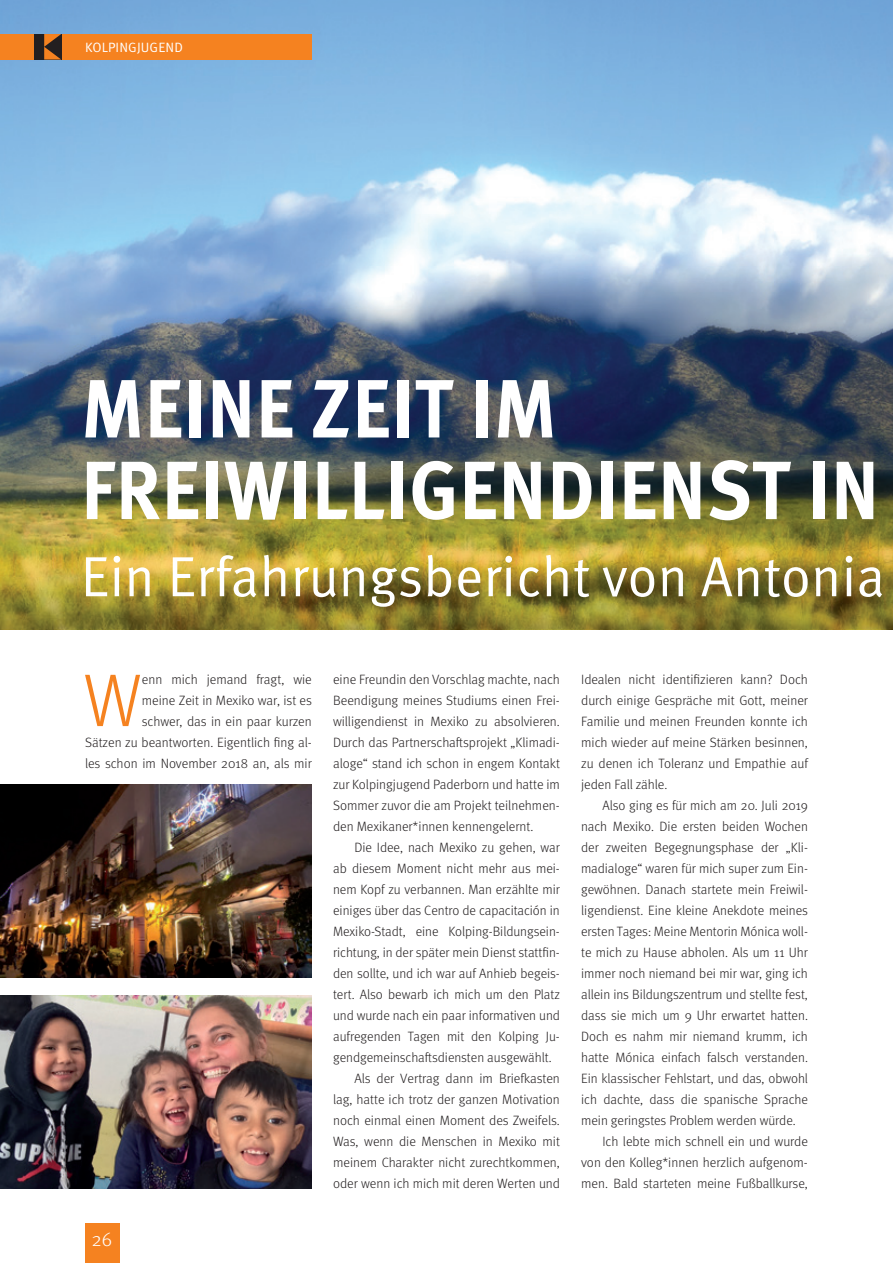
<style>
.page{position:relative;width:893px;height:1263px;background:#fff}
.page>*{position:absolute;margin:0;border:0;box-sizing:border-box;transform-origin:0 0}
.t1{font:700 82.5px/81.6px "Meta OT";letter-spacing:.01em;color:#fff;scale:.92 1}
.t2{font:300 74.7px "Meta OT";color:#f58220}
.t3{font:56.7px "Meta OT Norm";color:#fff}
.t4{font:300 19.5px "Meta OT";color:#fff}
.t5{font:300 13.5px/21px "Meta OT";color:#231f20;text-align:justify}
.t6{font:13.5px "Meta OT Norm";letter-spacing:.01em;color:#fff}
</style>
<div class="page">
<img style="left:0;top:0;width:893px;height:629px">
<div style="left:0;top:34px;width:312px;height:26px;background:#f58220"></div>
<div style="left:34px;top:34px;width:27px;height:26px;background:#231f20"></div>
<svg style="left:44px;top:34px;width:17px;height:26px"></svg>
<div style="left:85px;top:1223px;width:34px;height:40px;background:#f58220"></div>
<img style="left:0;top:784px;width:312px;height:193px">
<img style="left:0;top:996px;width:312px;height:192px">
<p class="t6" style="left:85px;top:39px;width:99px">KOLPINGJUGEND</p>
<h1 class="t1" style="left:81px;top:369px;width:869px">MEINE ZEIT IM<br>FREIWILLIGENDIENST IN</h1>
<h3 class="t3" style="left:81px;top:542px;width:806px">Ein Erfahrungsbericht von Antonia</h3>
<p class="t5" style="left:85px;top:669px;width:228px;text-align:right">enn mich jemand fragt, wie<br>meine Zeit in Mexiko war, ist es<br>schwer, das in ein paar kurzen<br>Sätzen zu beantworten. Eigentlich fing al&shy;les schon im November 2018 an, als mir</p>
<p class="t5" style="left:333px;top:669px;width:228px">eine Freundin den Vorschlag machte, nach Beendigung meines Studiums einen Frei&shy;willigendienst in Mexiko zu absolvieren.<br>Durch das Partnerschaftsprojekt „Klimadi&shy;aloge“ stand ich schon in engem Kontakt zur Kolpingjugend Paderborn und hatte im Sommer zuvor die am Projekt teilnehmen&shy;den Mexikaner*innen kennengelernt.</p>
<p class="t5" style="left:354px;top:837px;width:207px">Die Idee, nach Mexiko zu gehen, war</p>
<p class="t5" style="left:333px;top:858px;width:228px">ab diesem Moment nicht mehr aus mei-</p>
<p class="t5" style="left:333px;top:879px;width:228px">nem Kopf zu verbannen. Man erzählte mir</p>
<p class="t5" style="left:333px;top:900px;width:228px">einiges über das Centro de capacitación in</p>
<p class="t5" style="left:333px;top:921px;width:228px">Mexiko-Stadt, eine Kolping-Bildungsein-</p>
<p class="t5" style="left:333px;top:942px;width:228px">richtung, in der später mein Dienst stattfin-</p>
<p class="t5" style="left:333px;top:963px;width:228px">den sollte, und ich war auf Anhieb begeis-</p>
<p class="t5" style="left:333px;top:984px;width:228px">tert. Also bewarb ich mich um den Platz</p>
<p class="t5" style="left:333px;top:1005px;width:228px">und wurde nach ein paar informativen und</p>
<p class="t5" style="left:333px;top:1026px;width:228px">aufregenden Tagen mit den Kolping Ju-</p>
<p class="t5" style="left:333px;top:1047px;width:220px">gendgemeinschaftsdiensten ausgewählt.</p>
<p class="t5" style="left:354px;top:1068px;width:207px">Als der Vertrag dann im Briefkasten</p>
<p class="t5" style="left:333px;top:1089px;width:228px">lag, hatte ich trotz der ganzen Motivation</p>
<p class="t5" style="left:333px;top:1110px;width:228px">noch einmal einen Moment des Zweifels.</p>
<p class="t5" style="left:333px;top:1131px;width:228px">Was, wenn die Menschen in Mexiko mit</p>
<p class="t5" style="left:333px;top:1152px;width:228px">meinem Charakter nicht zurechtkommen,</p>
<p class="t5" style="left:333px;top:1173px;width:228px">oder wenn ich mich mit deren Werten und</p>
<h2 class="t2" style="left:83px;top:657px;width:60px">W</h2>
<h3 class="t4" style="left:92px;top:1227px;width:22px">26</h3>
<p class="t5" style="left:581px;top:669px;width:228px">Idealen nicht identifizieren kann? Doch durch einige Gespräche mit Gott, meiner Familie und meinen Freunden konnte ich mich wieder auf meine Stärken besinnen, zu denen ich Toleranz und Empathie auf jeden Fall zähle.</p>
<p class="t5" style="left:602px;top:795px;width:207px">Also ging es für mich am 20. Juli 2019</p>
<p class="t5" style="left:581px;top:816px;width:228px">nach Mexiko. Die ersten beiden Wochen</p>
<p class="t5" style="left:581px;top:837px;width:228px">der zweiten Begegnungsphase der „Kli-</p>
<p class="t5" style="left:581px;top:858px;width:228px">madialoge“ waren für mich super zum Ein-</p>
<p class="t5" style="left:581px;top:879px;width:228px">gewöhnen. Danach startete mein Freiwil-</p>
<p class="t5" style="left:581px;top:900px;width:228px">ligendienst. Eine kleine Anekdote meines</p>
<p class="t5" style="left:581px;top:921px;width:228px">ersten Tages: Meine Mentorin Mónica woll-</p>
<p class="t5" style="left:581px;top:942px;width:228px">te mich zu Hause abholen. Als um 11 Uhr</p>
<p class="t5" style="left:581px;top:963px;width:228px">immer noch niemand bei mir war, ging ich</p>
<p class="t5" style="left:581px;top:984px;width:228px">allein ins Bildungszentrum und stellte fest,</p>
<p class="t5" style="left:581px;top:1005px;width:228px">dass sie mich um 9 Uhr erwartet hatten.</p>
<p class="t5" style="left:581px;top:1026px;width:228px">Doch es nahm mir niemand krumm, ich</p>
<p class="t5" style="left:581px;top:1047px;width:228px">hatte Mónica einfach falsch verstanden.</p>
<p class="t5" style="left:581px;top:1068px;width:228px">Ein klassischer Fehlstart, und das, obwohl</p>
<p class="t5" style="left:581px;top:1089px;width:228px">ich dachte, dass die spanische Sprache</p>
<p class="t5" style="left:581px;top:1110px;width:216px">mein geringstes Problem werden würde.</p>
<p class="t5" style="left:602px;top:1131px;width:207px">Ich lebte mich schnell ein und wurde</p>
<p class="t5" style="left:581px;top:1152px;width:228px">von den Kolleg*innen herzlich aufgenom-</p>
<p class="t5" style="left:581px;top:1173px;width:228px">men. Bald starteten meine Fußballkurse,</p>
</div>
